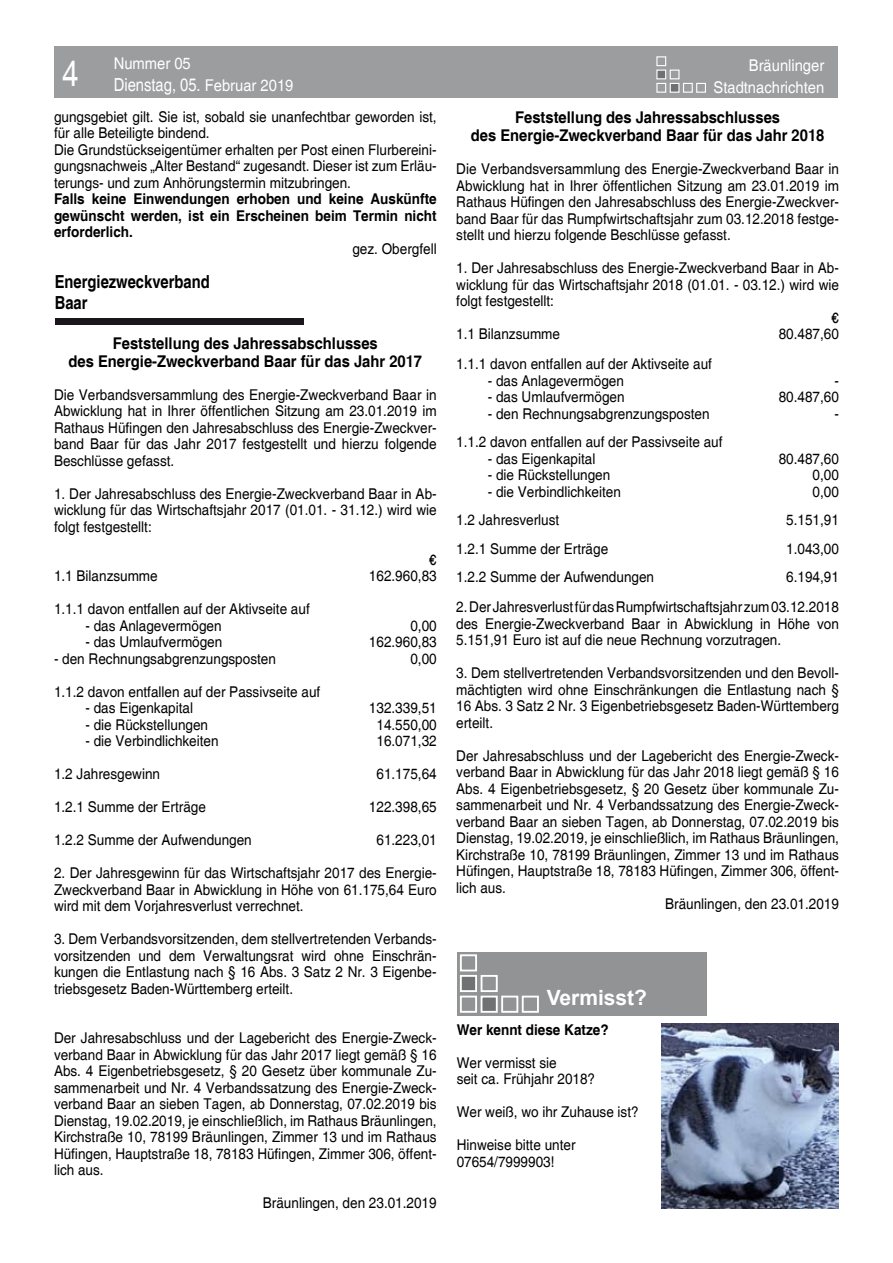
<style>
.page{position:relative;width:893px;height:1263px;background:#fff}
.page>*{position:absolute;margin:0;border:0;box-sizing:border-box;transform-origin:0 0}
.t1{font:700 21px "Arial";color:#fff}
.t2{font:condensed 18px "Helvetica";color:#fff}
.t3{font:700 condensed 18px/21.6px "Helvetica";color:#000}
.t4{font:700 condensed 16.2px/18px "Helvetica";color:#000;text-align:center;scale:1.11 1}
.t5{font:condensed 16.2px/21.6px "Helvetica";color:#fff;text-align:right;scale:1.11 1}
.t6{font:condensed 14.85px/16.5px "Helvetica";color:#000;text-align:justify;scale:1.11 1}
.t7{font:700 condensed 14.85px/16.5px "Helvetica";color:#000;text-align:justify;scale:1.11 1}
.s1{font-size:16.2px}
</style>
<div class="page">
<div style="left:54px;top:47px;width:783px;height:51px;background:#9c9d9f"></div>
<div style="left:657px;top:70px;width:9px;height:9px;background:#707173"></div>
<div style="left:656px;top:70px;width:10px;height:9px;border:1px solid #fff"></div>
<div style="left:656px;top:83px;width:10px;height:10px;border:1px solid #fff"></div>
<div style="left:656px;top:56px;width:10px;height:10px;border:1px solid #fff"></div>
<div style="left:670px;top:70px;width:9px;height:9px;border:1px solid #fff"></div>
<div style="left:670px;top:83px;width:9px;height:9px;background:#707173"></div>
<div style="left:670px;top:83px;width:9px;height:10px;border:1px solid #fff"></div>
<div style="left:683px;top:83px;width:10px;height:10px;border:1px solid #fff"></div>
<div style="left:696px;top:83px;width:10px;height:10px;border:1px solid #fff"></div>
<div style="left:457px;top:951px;width:250px;height:64px;background:#929395"></div>
<div style="left:461px;top:976px;width:15px;height:15px;background:#707173"></div>
<div style="left:460px;top:975px;width:17px;height:17px;border:2px solid #fff"></div>
<div style="left:460px;top:996px;width:17px;height:17px;border:2px solid #fff"></div>
<div style="left:460px;top:954px;width:17px;height:17px;border:2px solid #fff"></div>
<div style="left:481px;top:975px;width:17px;height:17px;border:2px solid #fff"></div>
<div style="left:481px;top:996px;width:16px;height:16px;background:#707173"></div>
<div style="left:481px;top:996px;width:17px;height:17px;border:2px solid #fff"></div>
<div style="left:501px;top:996px;width:17px;height:17px;border:2px solid #fff"></div>
<div style="left:522px;top:996px;width:17px;height:17px;border:2px solid #fff"></div>
<img style="left:662px;top:1023px;width:177px;height:186px">
<div style="left:55px;top:318px;width:249px;height:6px;background:#1a161b"></div>
<p class="t5" style="left:114px;top:53px;width:71px">Nummer 05</p>
<p class="t2" style="left:114px;top:74px;width:181px">Dienstag, 05. <span class="s1">Februar 2019</span></p>
<p class="t6" style="left:54px;top:109px;width:346px;text-align:left">gungsgebiet gilt. Sie ist, sobald sie unanfechtbar geworden ist, für alle Beteiligte bindend.<br>Die Grundstückseigentümer erhalten per Post einen Flurbereini&shy;gungsnachweis „Alter Bestand“ zugesandt. Dieser ist zum Erläu&shy;terungs- und zum Anhörungstermin mitzubringen.</p>
<p class="t7" style="left:54px;top:191px;width:346px">Falls keine Einwendungen erhoben und keine Auskünfte gewünscht werden, ist ein Erscheinen beim Termin nicht erforderlich.</p>
<p class="t6" style="left:352px;top:241px;width:77px">gez. Obergfell</p>
<p class="t3" style="left:55px;top:271px;width:157px">Energiezweckverband<br>Baar</p>
<p class="t4" style="left:69px;top:334px;width:320px">Feststellung des Jahressabschlusses<br>des Energie-Zweckverband Baar für das Jahr 2017</p>
<p class="t6" style="left:54px;top:386px;width:346px">Die Verbandsversammlung des Energie-Zweckverband Baar in Abwicklung hat in Ihrer öffentlichen Sitzung am 23.01.2019 im Rathaus Hüfingen den Jahresabschluss des Energie-Zweckver&shy;band Baar für das Jahr 2017 festgestellt und hierzu folgende Beschlüsse gefasst.</p>
<p class="t6" style="left:54px;top:485px;width:346px">1. Der Jahresabschluss des Energie-Zweckverband Baar in Ab&shy;wicklung für das Wirtschaftsjahr 2017 (01.01. - 31.12.) wird wie folgt festgestellt:</p>
<p class="t6" style="left:429px;top:551px;width:8px">€</p>
<p class="t6" style="left:54px;top:568px;width:95px">1.1 Bilanzsumme</p>
<p class="t6" style="left:369px;top:568px;width:63px">162.960,83</p>
<p class="t6" style="left:54px;top:601px;width:232px">1.1.1 davon entfallen auf der Aktivseite auf</p>
<p class="t6" style="left:86px;top:617px;width:124px">- das Anlagevermögen</p>
<p class="t6" style="left:410px;top:617px;width:25px">0,00</p>
<p class="t6" style="left:86px;top:634px;width:125px">- das Umlaufvermögen</p>
<p class="t6" style="left:369px;top:634px;width:63px">162.960,83</p>
<p class="t6" style="left:54px;top:650px;width:201px">- den Rechnungsabgrenzungsposten</p>
<p class="t6" style="left:410px;top:650px;width:25px">0,00</p>
<p class="t6" style="left:54px;top:683px;width:241px">1.1.2 davon entfallen auf der Passivseite auf</p>
<p class="t6" style="left:86px;top:700px;width:98px">- das Eigenkapital</p>
<p class="t6" style="left:369px;top:700px;width:63px">132.339,51</p>
<p class="t6" style="left:86px;top:716px;width:112px">- die Rückstellungen</p>
<p class="t6" style="left:376px;top:716px;width:56px">14.550,00</p>
<p class="t6" style="left:86px;top:733px;width:121px">- die Verbindlichkeiten</p>
<p class="t6" style="left:376px;top:733px;width:56px">16.071,32</p>
<p class="t6" style="left:54px;top:766px;width:97px">1.2 Jahresgewinn</p>
<p class="t6" style="left:376px;top:766px;width:56px">61.175,64</p>
<p class="t6" style="left:54px;top:799px;width:138px">1.2.1 Summe der Erträge</p>
<p class="t6" style="left:369px;top:799px;width:63px">122.398,65</p>
<p class="t6" style="left:54px;top:832px;width:180px">1.2.2 Summe der Aufwendungen</p>
<p class="t6" style="left:376px;top:832px;width:56px">61.223,01</p>
<p class="t6" style="left:54px;top:865px;width:346px">2. Der Jahresgewinn für das Wirtschaftsjahr 2017 des Energie-Zweckverband Baar in Abwicklung in Höhe von 61.175,64 Euro wird mit dem Vorjahresverlust verrechnet.</p>
<p class="t6" style="left:54px;top:931px;width:346px">3. Dem Verbandsvorsitzenden, dem stellvertretenden Verbands&shy;vorsitzenden und dem Verwaltungsrat wird ohne Einschrän&shy;kungen die Entlastung nach § 16 Abs. 3 Satz 2 Nr. 3 Eigenbe&shy;triebsgesetz Baden-Württemberg erteilt.</p>
<p class="t6" style="left:54px;top:1030px;width:346px">Der Jahresabschluss und der Lagebericht des Energie-Zweck&shy;verband Baar in Abwicklung für das Jahr 2017 liegt gemäß § 16<br>Abs. 4 Eigenbetriebsgesetz, § 20 Gesetz über kommunale Zu&shy;sammenarbeit und Nr. 4 Verbandssatzung des Energie-Zweck&shy;verband Baar an sieben Tagen, ab Donnerstag, 07.02.2019 bis Dienstag, 19.02.2019, je einschließlich, im Rathaus Bräunlingen, Kirchstraße 10, 78199 Bräunlingen, Zimmer 13 und im Rathaus Hüfingen, Hauptstraße 18, 78183 Hüfingen, Zimmer 306, öffent&shy;lich aus.</p>
<p class="t6" style="left:263px;top:1195px;width:158px">Bräunlingen, den 23.01.2019</p>
<p class="t5" style="left:713px;top:55px;width:101px">Bräunlinger<br>Stadtnachrichten</p>
<p class="t4" style="left:471px;top:109px;width:320px">Feststellung des Jahressabschlusses<br>des Energie-Zweckverband Baar für das Jahr 2018</p>
<p class="t6" style="left:456px;top:161px;width:346px">Die Verbandsversammlung des Energie-Zweckverband Baar in Abwicklung hat in Ihrer öffentlichen Sitzung am 23.01.2019 im Rathaus Hüfingen den Jahresabschluss des Energie-Zweckver&shy;band Baar für das Rumpfwirtschaftsjahr zum 03.12.2018 festge&shy;stellt und hierzu folgende Beschlüsse gefasst.</p>
<p class="t6" style="left:456px;top:260px;width:346px">1. Der Jahresabschluss des Energie-Zweckverband Baar in Ab-</p>
<p class="t6" style="left:456px;top:276px;width:346px">wicklung für das Wirtschaftsjahr 2018 (01.01. - 03.12.) wird wie</p>
<p class="t6" style="left:456px;top:293px;width:90px">folgt festgestellt:</p>
<p class="t6" style="left:831px;top:309px;width:8px">€</p>
<p class="t6" style="left:456px;top:326px;width:95px">1.1 Bilanzsumme</p>
<p class="t6" style="left:779px;top:326px;width:56px">80.487,60</p>
<p class="t6" style="left:456px;top:356px;width:232px">1.1.1 davon entfallen auf der Aktivseite auf</p>
<p class="t6" style="left:488px;top:372px;width:124px">- das Anlagevermögen</p>
<p class="t6" style="left:834px;top:372px;width:6px">-</p>
<p class="t6" style="left:488px;top:389px;width:125px">- das Umlaufvermögen</p>
<p class="t6" style="left:779px;top:389px;width:56px">80.487,60</p>
<p class="t6" style="left:488px;top:405px;width:201px">- den Rechnungsabgrenzungsposten</p>
<p class="t6" style="left:834px;top:405px;width:6px">-</p>
<p class="t6" style="left:456px;top:434px;width:241px">1.1.2 davon entfallen auf der Passivseite auf</p>
<p class="t6" style="left:488px;top:450px;width:98px">- das Eigenkapital</p>
<p class="t6" style="left:779px;top:450px;width:56px">80.487,60</p>
<p class="t6" style="left:488px;top:467px;width:112px">- die Rückstellungen</p>
<p class="t6" style="left:813px;top:467px;width:25px">0,00</p>
<p class="t6" style="left:488px;top:483px;width:121px">- die Verbindlichkeiten</p>
<p class="t6" style="left:813px;top:483px;width:25px">0,00</p>
<p class="t6" style="left:456px;top:512px;width:94px">1.2 Jahresverlust</p>
<p class="t6" style="left:786px;top:512px;width:49px">5.151,91</p>
<p class="t6" style="left:456px;top:540px;width:138px">1.2.1 Summe der Erträge</p>
<p class="t6" style="left:786px;top:540px;width:49px">1.043,00</p>
<p class="t6" style="left:456px;top:569px;width:180px">1.2.2 Summe der Aufwendungen</p>
<p class="t6" style="left:786px;top:569px;width:49px">6.194,91</p>
<p class="t6" style="left:456px;top:599px;width:346px">2. Der Jahresverlust für das Rumpfwirtschaftsjahr zum 03.12.2018 des Energie-Zweckverband Baar in Abwicklung in Höhe von 5.151,91 Euro ist auf die neue Rechnung vorzutragen.</p>
<p class="t6" style="left:456px;top:665px;width:346px">3. Dem stellvertretenden Verbandsvorsitzenden und den Bevoll&shy;mächtigten wird ohne Einschränkungen die Entlastung nach § 16 Abs. 3 Satz 2 Nr. 3 Eigenbetriebsgesetz Baden-Württemberg erteilt.</p>
<p class="t6" style="left:456px;top:747px;width:346px">Der Jahresabschluss und der Lagebericht des Energie-Zweck-</p>
<p class="t6" style="left:456px;top:764px;width:346px">verband Baar in Abwicklung für das Jahr 2018 liegt gemäß § 16</p>
<p class="t6" style="left:456px;top:780px;width:346px">Abs. 4 Eigenbetriebsgesetz, § 20 Gesetz über kommunale Zu-</p>
<p class="t6" style="left:456px;top:797px;width:346px">sammenarbeit und Nr. 4 Verbandssatzung des Energie-Zweck-</p>
<p class="t6" style="left:456px;top:813px;width:346px">verband Baar an sieben Tagen, ab Donnerstag, 07.02.2019 bis</p>
<p class="t6" style="left:456px;top:830px;width:346px">Dienstag, 19.02.2019, je einschließlich, im Rathaus Bräunlingen,</p>
<p class="t6" style="left:456px;top:846px;width:346px">Kirchstraße 10, 78199 Bräunlingen, Zimmer 13 und im Rathaus</p>
<p class="t6" style="left:456px;top:863px;width:346px">Hüfingen, Hauptstraße 18, 78183 Hüfingen, Zimmer 306, öffent-</p>
<p class="t6" style="left:456px;top:879px;width:46px">lich aus.</p>
<p class="t6" style="left:665px;top:896px;width:158px">Bräunlingen, den 23.01.2019</p>
<h1 class="t1" style="left:547px;top:983px;width:102px">Vermisst?</h1>
<p class="t7" style="left:457px;top:1021px;width:138px">Wer kennt diese Katze?</p>
<p class="t6" style="left:457px;top:1054px;width:126px">Wer vermisst sie<br>seit ca. Frühjahr 2018?</p>
<p class="t6" style="left:457px;top:1104px;width:165px">Wer weiß, wo ihr Zuhause ist?</p>
<p class="t6" style="left:457px;top:1137px;width:109px">Hinweise bitte unter<br>07654/7999903!</p>
</div>
